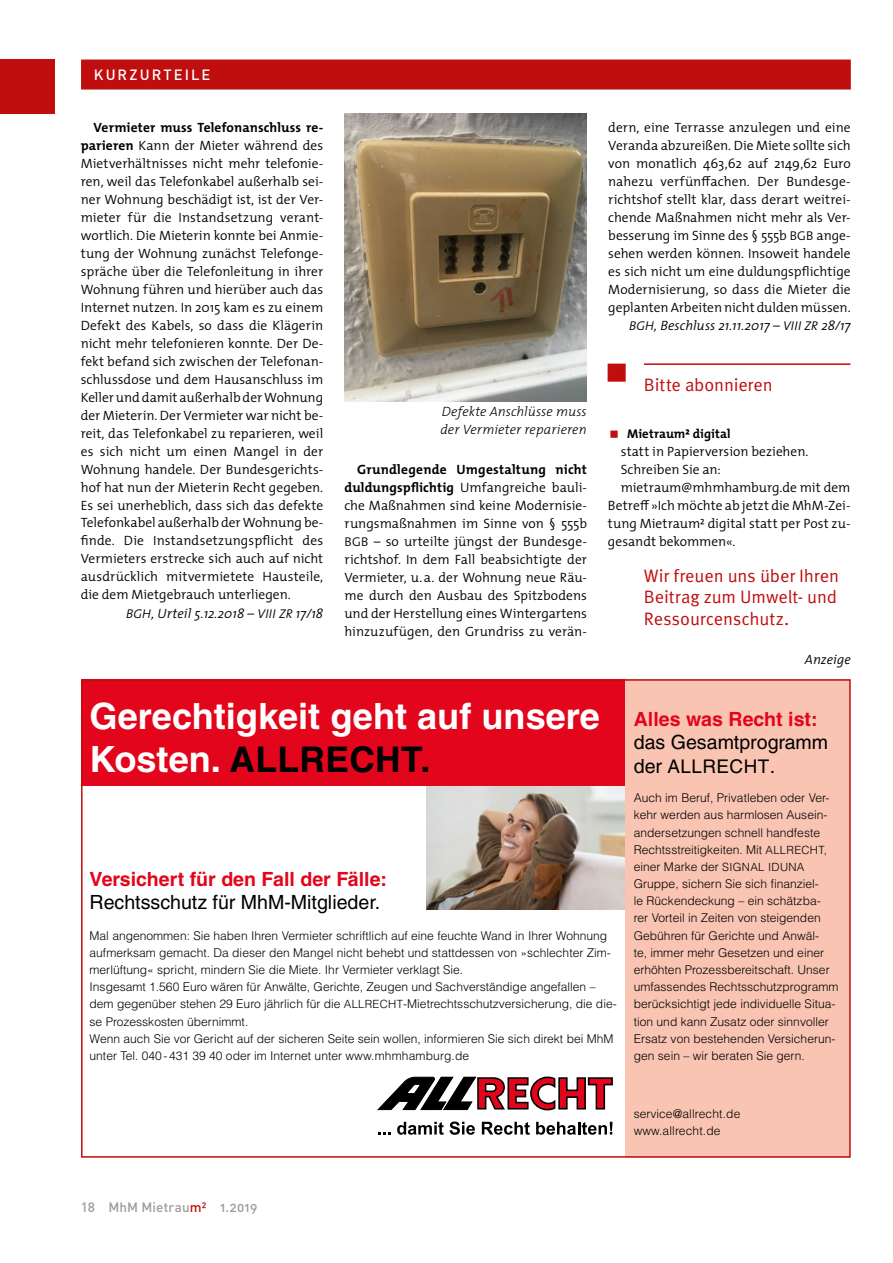
<style>
.page{position:relative;width:893px;height:1263px;background:#fff}
.page>*{position:absolute;margin:0;border:0;box-sizing:border-box;transform-origin:0 0}
.t1{font:700 36.15px "Helvetica";color:#fff}
.t2{font:700 35.4px "Helvetica";letter-spacing:.01em;color:#000}
.t3{font:19.65px "Helvetica";color:#000}
.t4{font:700 19.65px "Helvetica";color:#e3051b}
.t5{font:18.9px "Helvetica";letter-spacing:.025em;color:#000}
.t6{font:18px/21.6px "Meta Pro";letter-spacing:-.005em;color:#c00d0e;text-align:justify}
.t7{font:500 14.7px "DIN Pro";letter-spacing:.145em;color:#fff}
.t8{font:300 13.5px/18px "The Mix";color:#000;text-align:justify}
.t9{font:italic 300 13.5px/18px "The Mix";letter-spacing:.005em;color:#000}
.t10{font:italic 300 13.5px "The Mix";letter-spacing:.005em;color:#000}
.t11{font:500 13.5px "DIN Pro";letter-spacing:.01em;color:#9d9d9c}
.t12{font:700 12.75px "The Mix";letter-spacing:.005em;color:#000}
.t13{font:300 12px/17.2px "Helvetica";color:#000}
.s1{font-weight:700}
.s2{font-size:12.75px}
.s3{font-style:italic;font-size:12.75px}
.s4{font-style:italic}
.s5{font-size:36.15px;color:#fff}
.s6{font-size:11.25px}
.s7{font-size:19.65px}
.s8{color:#c00d0e}
</style>
<div class="page">
<div style="left:81px;top:60px;width:770px;height:30px;background:#c00d0e"></div>
<div style="left:0;top:59px;width:54px;height:54px;background:#c00d0e"></div>
<img style="left:426px;top:786px;width:199px;height:123px">
<svg style="left:378px;top:1076px;width:235px;height:35px"></svg>
<svg style="left:378px;top:1132px;width:12px;height:2px"></svg>
<svg style="left:397px;top:1121px;width:78px;height:14px"></svg>
<svg style="left:482px;top:1122px;width:48px;height:13px"></svg>
<svg style="left:536px;top:1122px;width:76px;height:13px"></svg>
<div style="left:81px;top:679px;width:544px;height:107px;background:#e3051b"></div>
<div style="left:625px;top:679px;width:225px;height:479px;background:#f9c5b2"></div>
<div style="left:81px;top:679px;width:770px;height:479px;border:2px solid #c00d0e"></div>
<hr style="left:644px;top:363px;width:206px;height:2px;background:#c00d0e">
<hr style="left:892px;top:631px;width:1px;height:632px;background:#e3e3e3">
<img style="left:344px;top:114px;width:243px;height:288px">
<p class="t7" style="left:94px;top:65px;width:118px">KURZURTEILE</p>
<p class="t8" style="left:81px;top:118px;width:244px;text-indent:13px"><span class="s1">Vermieter muss Telefonanschluss re&shy;parieren</span> Kann der Mieter während des Mietverhältnisses nicht mehr telefonie&shy;ren, weil das Telefonkabel außerhalb sei&shy;ner Wohnung beschädigt ist, ist der Ver&shy;mieter für die Instandsetzung verant&shy;wortlich. Die Mieterin konnte bei Anmie&shy;tung der Wohnung zunächst Telefonge&shy;spräche über die Telefonleitung in ihrer Wohnung führen und hierüber auch das Internet nutzen. In 2015 kam es zu einem Defekt des Kabels, so dass die Klägerin nicht mehr telefonieren konnte. Der De&shy;fekt befand sich zwischen der Telefonan&shy;schlussdose und dem Hausanschluss im Keller und damit außerhalb der Wohnung der Mieterin. Der Vermieter war nicht be&shy;reit, das Telefonkabel zu reparieren, weil es sich nicht um einen Mangel in der Wohnung handele. Der Bundesgerichts&shy;hof hat nun der Mieterin Recht gegeben.<br>Es sei unerheblich, dass sich das defekte Telefonkabel außerhalb der Wohnung be&shy;finde. Die Instandsetzungspflicht des Vermieters erstrecke sich auch auf nicht ausdrücklich mitvermietete Hausteile, die dem Mietgebrauch unterliegen.</p>
<p class="t10" style="left:126px;top:602px;width:199px"><span class="s2">BGH</span>, Urteil 5.12.2018 – <span class="s2">VIII ZR</span> 17/18</p>
<p class="t9" style="left:440px;top:402px;width:148px">Defekte Anschlüsse muss der Vermieter reparieren</p>
<p class="t8" style="left:344px;top:460px;width:244px;text-indent:13px"><span class="s1">Grundlegende Umgestaltung nicht duldungspflichtig</span> Umfangreiche bauli&shy;che Maßnahmen sind keine Modernisie&shy;rungsmaßnahmen im Sinne von § 555b <span class="s2">BGB</span> – so urteilte jüngst der Bundesge&shy;richtshof. In dem Fall beabsichtigte der Vermieter, u.a. der Wohnung neue Räu&shy;me durch den Ausbau des Spitzbodens und der Herstellung eines Wintergartens hinzuzufügen, den Grundriss zu verän-</p>
<p class="t8" style="left:608px;top:118px;width:244px;text-align:right">dern, eine Terrasse anzulegen und eine Veranda abzureißen. Die Miete sollte sich von monatlich 463,62 auf 2149,62 Euro nahezu verfünffachen. Der Bundesge&shy;richtshof stellt klar, dass derart weitrei&shy;chende Maßnahmen nicht mehr als Ver&shy;besserung im Sinne des § 555b <span class="s2">BGB</span> ange&shy;sehen werden können. Insoweit handele es sich nicht um eine duldungspflichtige Modernisierung, so dass die Mieter die geplanten Arbeiten nicht dulden müssen.<br><span class="s3">BGH</span><span class="s4">, Beschluss 21.11.2017 –</span> <span class="s3">VIII ZR</span> <span class="s4">28/17</span></p>
<h3 class="t6" style="left:644px;top:374px;width:130px">Bitte abonnieren</h3>
<p class="t12" style="left:627px;top:423px;width:105px">Mietraum² digital</p>
<p class="t8" style="left:621px;top:442px;width:189px">statt in Papierversion beziehen.</p>
<p class="t8" style="left:621px;top:460px;width:102px">Schreiben Sie an:</p>
<p class="t8" style="left:621px;top:478px;width:231px">mietraum@mhmhamburg.de mit dem</p>
<p class="t8" style="left:608px;top:496px;width:244px">Betreff »Ich möchte ab jetzt die MhM-Zei-</p>
<p class="t8" style="left:608px;top:514px;width:244px">tung Mietraum² digital statt per Post zu-</p>
<p class="t8" style="left:608px;top:532px;width:129px">gesandt bekommen«.</p>
<h3 class="t6" style="left:644px;top:565px;width:197px">Wir freuen uns über Ihren Beitrag zum Umwelt- und Ressourcenschutz.</h3>
<p class="t10" style="left:805px;top:648px;width:47px">Anzeige</p>
<h1 class="t1" style="left:90px;top:694px;width:512px">Gerechtigkeit geht auf unsere</h1>
<h2 class="t2" style="left:90px;top:738px;width:342px"><span class="s5">Kosten.</span> ALLRECHT.</h2>
<h3 class="t4" style="left:90px;top:867px;width:299px">Versichert für den Fall der Fälle:</h3>
<h3 class="t3" style="left:90px;top:891px;width:292px">Rechtsschutz für MhM-Mitglieder.</h3>
<p class="t13" style="left:90px;top:927px;width:529px">Mal angenommen: Sie haben Ihren Vermieter schriftlich auf eine feuchte Wand in Ihrer Wohnung aufmerksam gemacht. Da dieser den Mangel nicht behebt und stattdessen von »schlechter Zim&shy;merlüftung« spricht, mindern Sie die Miete. Ihr Vermieter verklagt Sie.<br>Insgesamt 1.560 Euro wären für Anwälte, Gerichte, Zeugen und Sachverständige angefallen – dem gegenüber stehen 29 Euro jährlich für die <span class="s6">ALLRECHT</span>-Mietrechtsschutzversicherung, die die&shy;se Prozesskosten übernimmt.<br>Wenn auch Sie vor Gericht auf der sicheren Seite sein wollen, informieren Sie sich direkt bei MhM unter Tel. 040 - 431 39 40 oder im Internet unter www.mhmhamburg.de</p>
<h3 class="t4" style="left:634px;top:707px;width:185px">Alles was Recht ist:</h3>
<h3 class="t3" style="left:634px;top:731px;width:196px">das Gesamtprogramm</h3>
<h3 class="t5" style="left:634px;top:755px;width:143px"><span class="s7">der</span> ALLRECHT<span class="s7">.</span></h3>
<p class="t13" style="left:634px;top:789px;width:206px">Auch im Beruf, Privatleben oder Ver&shy;kehr werden aus harmlosen Ausein&shy;andersetzungen schnell handfeste Rechtsstreitigkeiten. Mit <span class="s6">ALLRECHT, </span>einer Marke der <span class="s6">SIGNAL IDUNA </span>Gruppe, sichern Sie sich finanziel-<br>le Rückendeckung – ein schätzba-<br>rer Vorteil in Zeiten von steigenden Gebühren für Gerichte und Anwäl-<br>te, immer mehr Gesetzen und einer erhöhten Prozessbereitschaft. Unser umfassendes Rechtsschutzprogramm berücksichtigt jede individuelle Situa&shy;tion und kann Zusatz oder sinnvoller Ersatz von bestehenden Versicherun&shy;gen sein – wir beraten Sie gern.</p>
<p class="t13" style="left:634px;top:1104px;width:108px">service@allrecht.de www.allrecht.de</p>
<p class="t11" style="left:81px;top:1197px;width:178px">18 MhM Mietrau<span class="s8">m²</span> 1.2019</p>
</div>
